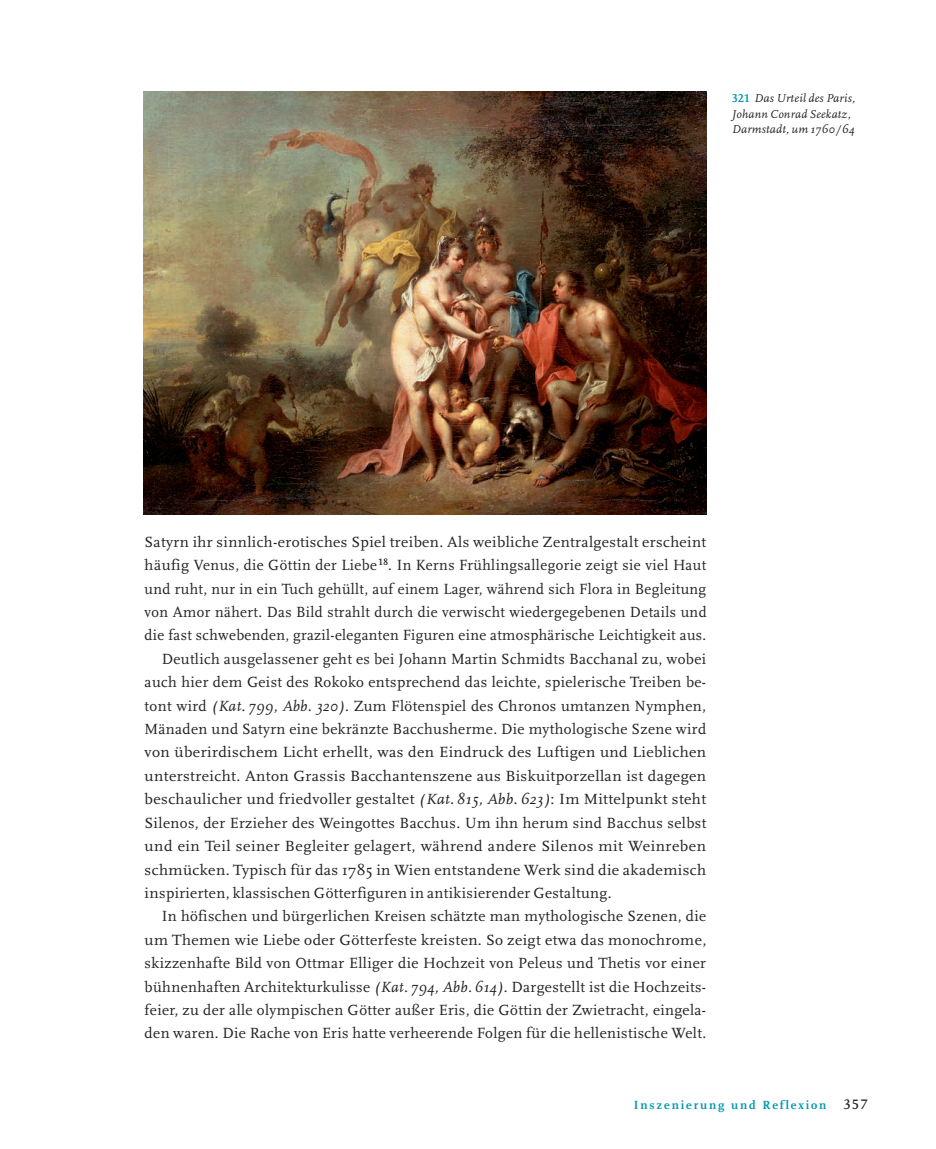
<style>
.page{position:relative;width:936px;height:1149px;background:#fff}
.page>*{position:absolute;margin:0;border:0;box-sizing:border-box;transform-origin:0 0}
.t1{font:15.3px "Scala";letter-spacing:.025em;color:#231f20}
.t2{font:15.3px "Scala";letter-spacing:.025em;color:#231f20;scale:1.04 1}
.t3{font:700 12.3px "Scala";letter-spacing:.15em;color:#0096b1}
.t4{font:italic 11.85px/15.5px "Scala";letter-spacing:.02em;color:#231f20}
.s1{font-family:"Scala LF";font-weight:700;font-style:normal;color:#0096b1}
.s2{font-style:italic}
.s3{font-family:"Scala Caps Expert";font-weight:400;font-size:16.5px;color:#231f20}
</style>
<div class="page">
<img style="left:144px;top:91px;width:562px;height:423px">
<p class="t4" style="left:731px;top:91px;width:125px"><span class="s1">321</span> Das Urteil des Paris,<br>Johann Conrad Seekatz,<br>Darmstadt, um 1760 / 64</p>
<p class="t1" style="left:145px;top:533px;width:563px">Satyrn ihr sinnlich-erotisches Spiel treiben. Als weibliche Zentralgestalt erscheint</p>
<p class="t1" style="left:145px;top:556px;width:563px">häufig Venus, die Göttin der Liebe <sup>18</sup>. In Kerns Frühlingsallegorie zeigt sie viel Haut</p>
<p class="t1" style="left:145px;top:580px;width:563px">und ruht, nur in ein Tuch gehüllt, auf einem Lager, während sich Flora in Begleitung</p>
<p class="t1" style="left:145px;top:603px;width:563px">von Amor nähert. Das Bild strahlt durch die verwischt wiedergegebenen Details und</p>
<p class="t1" style="left:145px;top:627px;width:563px">die fast schwebenden, grazil-eleganten Figuren eine atmosphärische Leichtigkeit aus.</p>
<p class="t1" style="left:162px;top:650px;width:546px">Deutlich ausgelassener geht es bei Johann Martin Schmidts Bacchanal zu, wobei</p>
<p class="t1" style="left:145px;top:673px;width:563px">auch hier dem Geist des Rokoko entsprechend das leichte, spielerische Treiben be-</p>
<p class="t1" style="left:145px;top:697px;width:563px">tont wird <span class="s2">(Kat. 799, Abb. 320)</span>. Zum Flötenspiel des Chronos umtanzen Nymphen,</p>
<p class="t1" style="left:145px;top:720px;width:563px">Mänaden und Satyrn eine bekränzte Bacchusherme. Die mythologische Szene wird</p>
<p class="t2" style="left:145px;top:744px;width:541px">von überirdischem Licht erhellt, was den Eindruck des Luftigen und Lieblichen</p>
<p class="t2" style="left:145px;top:767px;width:541px">unterstreicht. Anton Grassis Bacchantenszene aus Biskuitporzellan ist dagegen</p>
<p class="t2" style="left:145px;top:790px;width:541px">beschaulicher und friedvoller gestaltet <span class="s2">(Kat. 815, Abb. 623)</span>: Im Mittelpunkt steht</p>
<p class="t2" style="left:145px;top:814px;width:541px">Silenos, der Erzieher des Weingottes Bacchus. Um ihn herum sind Bacchus selbst</p>
<p class="t2" style="left:145px;top:837px;width:541px">und ein Teil seiner Begleiter gelagert, während andere Silenos mit Weinreben</p>
<p class="t2" style="left:145px;top:860px;width:541px">schmücken. Typisch für das 1785 in Wien entstandene Werk sind die akademisch</p>
<p class="t2" style="left:145px;top:884px;width:450px">inspirierten, klassischen Götterfiguren in antikisierender Gestaltung.</p>
<p class="t1" style="left:162px;top:907px;width:546px">In höfischen und bürgerlichen Kreisen schätzte man mythologische Szenen, die</p>
<p class="t1" style="left:145px;top:931px;width:563px">um Themen wie Liebe oder Götterfeste kreisten. So zeigt etwa das monochrome,</p>
<p class="t1" style="left:145px;top:954px;width:562px">skizzenhafte Bild von Ottmar Elliger die Hochzeit von Peleus und Thetis vor einer</p>
<p class="t1" style="left:145px;top:977px;width:563px">bühnenhaften Architekturkulisse <span class="s2">(Kat. 794, Abb. 614)</span>. Dargestellt ist die Hochzeits-</p>
<p class="t1" style="left:145px;top:1001px;width:563px">feier, zu der alle olympischen Götter außer Eris, die Göttin der Zwietracht, eingela-</p>
<p class="t1" style="left:145px;top:1024px;width:563px">den waren. Die Rache von Eris hatte verheerende Folgen für die hellenistische Welt.</p>
<p class="t3" style="left:634px;top:1097px;width:235px">Inszenierung und Reflexion <span class="s3">357</span></p>
</div>
